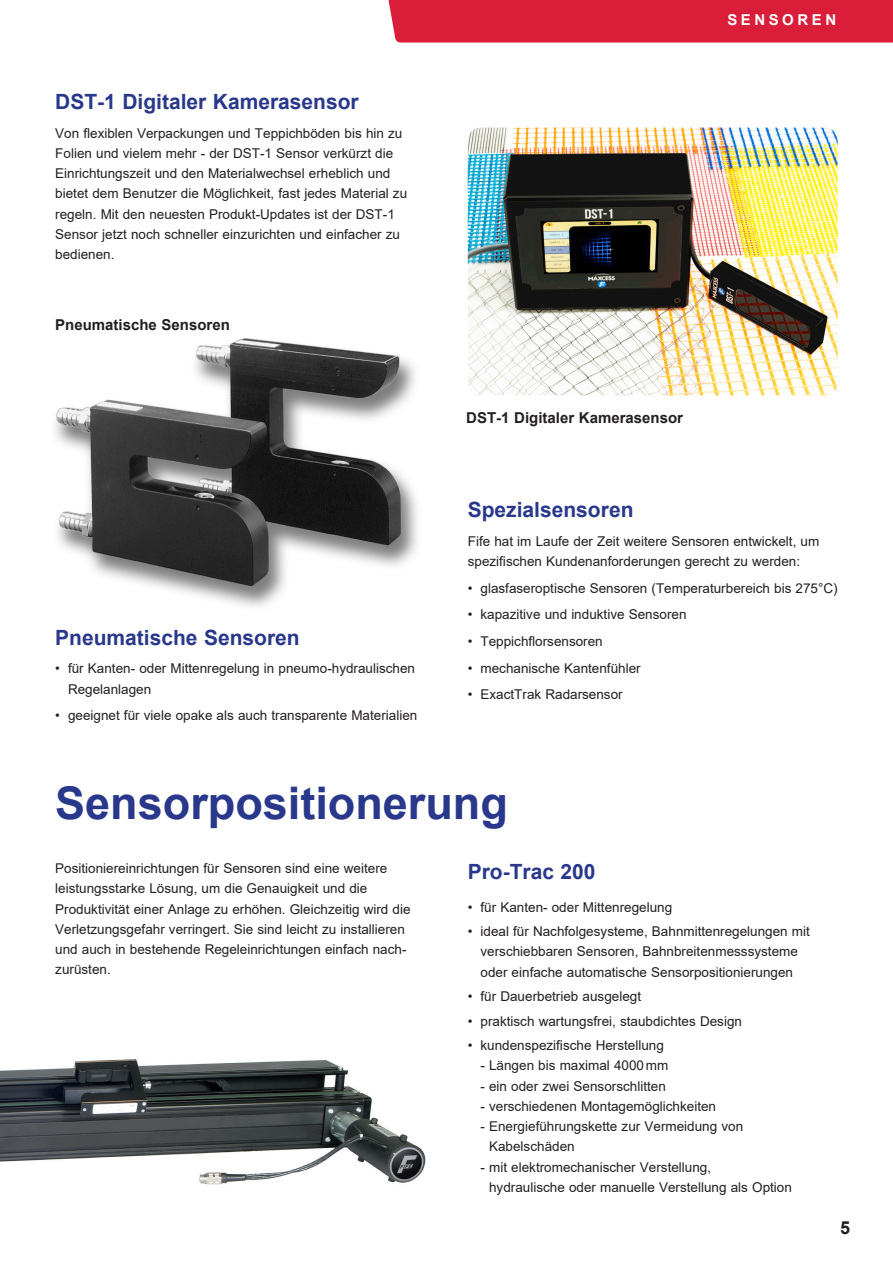
<style>
.page{position:relative;width:893px;height:1263px;background:#fff}
.page>*{position:absolute;margin:0;border:0;box-sizing:border-box;transform-origin:0 0}
.Headline{font:700 45px "Arial";color:#29388b}
.Subline{font:700 21px "Arial";color:#29388b}
.Copy{font:700 18px "Arial";color:#231f20}
.Subline-2{font:700 15px "Arial";color:#231f20}
.Category{font:700 15px "Arial";letter-spacing:.235em;color:#fff}
.Copy-2{font:13.5px/20.2px "Arial";color:#231f20}
.List_9pt{font:13.5px/20.2px "Arial";color:#231f20}
</style>
<div class="page">
<div style="left:388px;top:0;width:505px;height:43px;background:#da1d39"></div>
<img style="left:468px;top:128px;width:370px;height:267px">
<img style="left:0;top:1059px;width:425px;height:126px">
<img style="left:55px;top:338px;width:363px;height:269px">
<p class="Subline" style="left:55px;top:87px;width:305px">DST-1 Digitaler Kamerasensor</p>
<p class="Copy-2" style="left:55px;top:123px;width:353px">Von flexiblen Verpackungen und Teppichböden bis hin zu Folien und vielem mehr - der DST-1 Sensor verkürzt die Einrichtungszeit und den Materialwechsel erheblich und bietet dem Benutzer die Möglichkeit, fast jedes Material zu regeln. Mit den neuesten Produkt-Updates ist der DST-1<br>Sensor jetzt noch schneller einzurichten und einfacher zu bedienen.</p>
<p class="Subline-2" style="left:55px;top:314px;width:176px">Pneumatische Sensoren</p>
<p class="Subline" style="left:55px;top:622px;width:246px">Pneumatische Sensoren</p>
<p class="Copy-2" style="left:68px;top:658px;width:349px;text-indent:-13px">• für Kanten- oder Mittenregelung in pneumo-hydraulischen<br>Regelanlagen</p>
<p class="Copy-2" style="left:55px;top:705px;width:364px">• geeignet für viele opake als auch transparente Materialien</p>
<p class="Category" style="left:728px;top:9px;width:110px">SENSOREN</p>
<p class="Subline-2" style="left:466px;top:408px;width:218px">DST-1 Digitaler Kamerasensor</p>
<p class="Subline" style="left:468px;top:495px;width:167px">Spezialsensoren</p>
<p class="Copy-2" style="left:468px;top:531px;width:353px">Fife hat im Laufe der Zeit weitere Sensoren entwickelt, um spezifischen Kundenanforderungen gerecht zu werden:</p>
<p class="Copy-2" style="left:468px;top:578px;width:371px">• glasfaseroptische Sensoren (Temperaturbereich bis 275°C)</p>
<p class="Copy-2" style="left:468px;top:604px;width:220px">• kapazitive und induktive Sensoren</p>
<p class="Copy-2" style="left:468px;top:631px;width:137px">• Teppichflorsensoren</p>
<p class="Copy-2" style="left:468px;top:658px;width:174px">• mechanische Kantenfühler</p>
<p class="Copy-2" style="left:468px;top:684px;width:156px">• ExactTrak Radarsensor</p>
<p class="Headline" style="left:55px;top:772px;width:454px">Sensorpositionerung</p>
<p class="Copy-2" style="left:55px;top:858px;width:357px">Positioniereinrichtungen für Sensoren sind eine weitere leistungsstarke Lösung, um die Genauigkeit und die Produktivität einer Anlage zu erhöhen. Gleichzeitig wird die Verletzungsgefahr verringert. Sie sind leicht zu installieren und auch in bestehende Regeleinrichtungen einfach nach&shy;zurüsten.</p>
<p class="Subline" style="left:468px;top:856px;width:129px">Pro-Trac 200</p>
<p class="Copy-2" style="left:468px;top:896px;width:206px">• für Kanten- oder Mittenregelung</p>
<p class="Copy-2" style="left:468px;top:921px;width:344px;text-align:center">• ideal für Nachfolgesysteme, Bahnmittenregelungen mit verschiebbaren Sensoren, Bahnbreitenmesssysteme oder einfache automatische Sensorpositionierungen</p>
<p class="Copy-2" style="left:468px;top:986px;width:175px">• für Dauerbetrieb ausgelegt</p>
<p class="Copy-2" style="left:468px;top:1010px;width:276px">• praktisch wartungsfrei, staubdichtes Design</p>
<p class="Copy-2" style="left:468px;top:1035px;width:198px">• kundenspezifische Herstellung</p>
<p class="Copy-2" style="left:480px;top:1055px;width:189px">- Längen bis maximal 4000mm</p>
<p class="Copy-2" style="left:480px;top:1076px;width:187px">- ein oder zwei Sensorschlitten</p>
<p class="Copy-2" style="left:480px;top:1096px;width:237px">- verschiedenen Montagemöglichkeiten</p>
<p class="Copy-2" style="left:489px;top:1116px;width:256px;text-indent:-9px">- Energieführungskette zur Vermeidung von<br>Kabelschäden</p>
<p class="List_9pt" style="left:489px;top:1157px;width:304px;text-indent:-9px">- mit elektromechanischer Verstellung,<br>hydraulische oder manuelle Verstellung als Option</p>
<p class="Copy" style="left:840px;top:1214px;width:12px">5</p>
</div>
